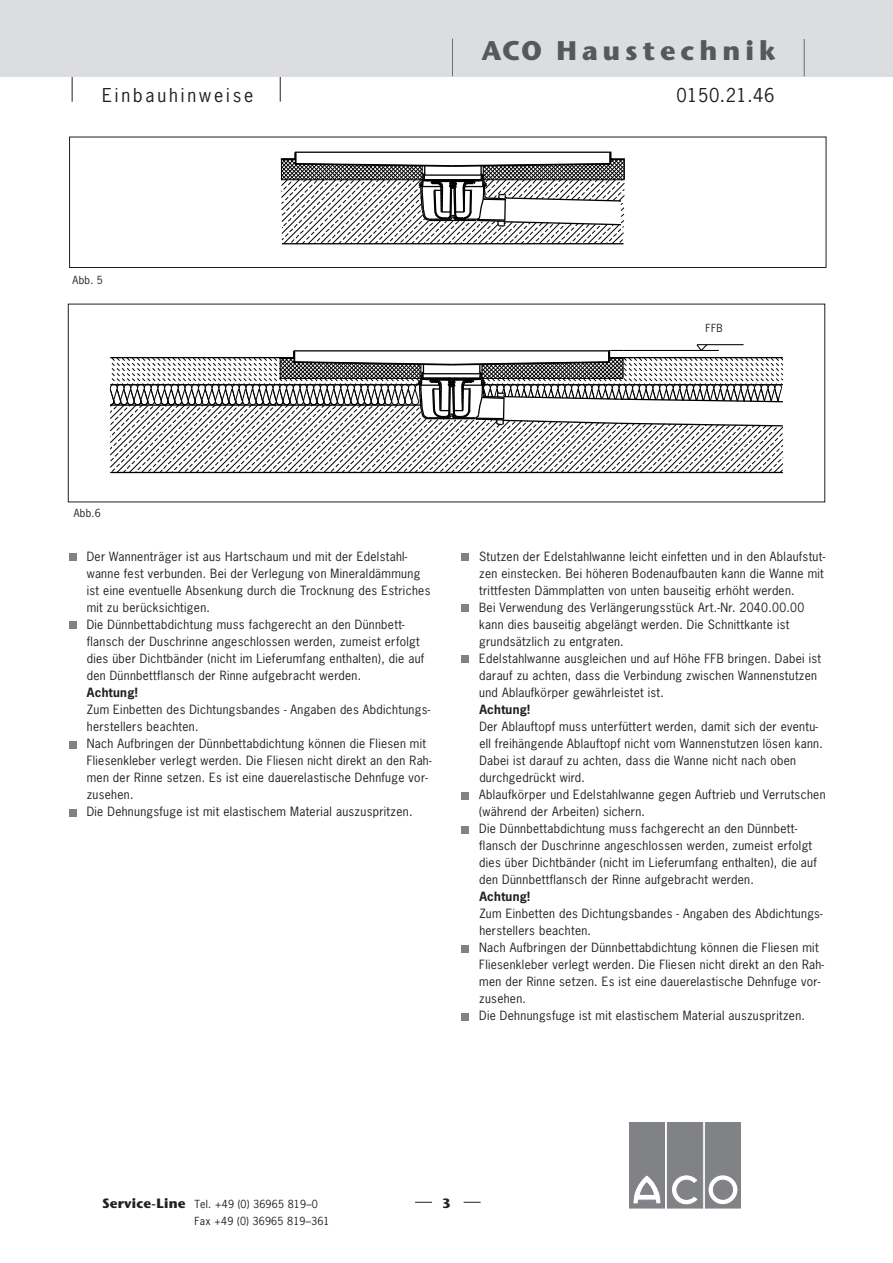
<style>
.page{position:relative;width:893px;height:1263px;background:#fff}
.page>*{position:absolute;margin:0;border:0;box-sizing:border-box;transform-origin:0 0}
.t1{font:700 27px "Stone Sans";letter-spacing:.185em;color:#57585a}
.t2{font:18px "News Gothic";letter-spacing:.16em;color:#231f20}
.t3{font:700 13.5px "Stone Sans";letter-spacing:.015em;color:#231f20}
.t4{font:12px/17px "News Gothic";letter-spacing:.025em;color:#231f20}
.t5{font:700 12px "News Gothic";letter-spacing:.025em;color:#231f20}
.t6{font:10.5px/17px "News Gothic";letter-spacing:.015em;color:#231f20}
</style>
<div class="page">
<svg style="left:72px;top:77px;width:1px;height:25px"></svg>
<svg style="left:280px;top:77px;width:1px;height:25px"></svg>
<div style="left:0;top:0;width:893px;height:77px;background:#dcdddf"></div>
<hr style="left:452px;top:39px;width:1px;height:37px;background:#6c6d70">
<hr style="left:804px;top:39px;width:1px;height:37px;background:#6c6d70">
<div style="left:629px;top:1123px;width:35px;height:85px;background:#808285"></div>
<svg style="left:633px;top:1175px;width:28px;height:33px"></svg>
<div style="left:705px;top:1123px;width:35px;height:85px;background:#808285"></div>
<svg style="left:708px;top:1175px;width:30px;height:30px"></svg>
<div style="left:713px;top:1180px;width:19px;height:19px;background:#808285;border:1px solid #808285;border-radius:50%"></div>
<div style="left:667px;top:1123px;width:36px;height:85px;background:#808285"></div>
<svg style="left:672px;top:1175px;width:26px;height:30px"></svg>
<svg style="left:415px;top:1202px;width:17px;height:1px"></svg>
<svg style="left:464px;top:1202px;width:17px;height:1px"></svg>
<svg style="left:281px;top:151px;width:344px;height:93px"></svg>
<div style="left:69px;top:137px;width:757px;height:131px;border:1px solid #231f20"></div>
<div style="left:461px;top:554px;width:8px;height:7px;background:#808285"></div>
<div style="left:461px;top:605px;width:8px;height:7px;background:#808285"></div>
<div style="left:461px;top:656px;width:8px;height:7px;background:#808285"></div>
<div style="left:461px;top:792px;width:8px;height:7px;background:#808285"></div>
<div style="left:461px;top:826px;width:8px;height:7px;background:#808285"></div>
<div style="left:461px;top:945px;width:8px;height:7px;background:#808285"></div>
<div style="left:461px;top:1013px;width:8px;height:7px;background:#808285"></div>
<div style="left:69px;top:554px;width:8px;height:7px;background:#808285"></div>
<div style="left:69px;top:622px;width:8px;height:7px;background:#808285"></div>
<div style="left:69px;top:741px;width:8px;height:7px;background:#808285"></div>
<div style="left:69px;top:809px;width:8px;height:7px;background:#808285"></div>
<svg style="left:110px;top:344px;width:674px;height:129px"></svg>
<h2 class="t2" style="left:102px;top:88px;width:153px">Einbauhinweise</h2>
<p class="t6" style="left:73px;top:272px;width:32px">Abb. 5</p>
<h1 class="t1" style="left:481px;top:40px;width:296px">ACO Haustechnik</h1>
<h2 class="t2" style="left:676px;top:88px;width:100px">0150.21.46</h2>
<p class="t6" style="left:706px;top:321px;width:18px">FFB</p>
<p class="t6" style="left:74px;top:506px;width:29px">Abb.6</p>
<p class="t4" style="left:87px;top:549px;width:345px">Der Wannenträger ist aus Hartschaum und mit der Edelstahl&shy;wanne fest verbunden. Bei der Verlegung von Mineraldämmung ist eine eventuelle Absenkung durch die Trocknung des Estriches mit zu berücksichtigen.<br>Die Dünnbettabdichtung muss fachgerecht an den Dünnbett&shy;flansch der Duschrinne angeschlossen werden, zumeist erfolgt dies über Dichtbänder (nicht im Lieferumfang enthalten), die auf den Dünnbettflansch der Rinne aufgebracht werden.</p>
<p class="t5" style="left:87px;top:688px;width:52px">Achtung!</p>
<p class="t4" style="left:87px;top:702px;width:346px">Zum Einbetten des Dichtungsbandes - Angaben des Abdichtungs&shy;herstellers beachten.<br>Nach Aufbringen der Dünnbettabdichtung können die Fliesen mit Fliesenkleber verlegt werden. Die Fliesen nicht direkt an den Rah&shy;men der Rinne setzen. Es ist eine dauerelastische Dehnfuge vor&shy;zusehen.<br>Die Dehnungsfuge ist mit elastischem Material auszuspritzen.</p>
<p class="t4" style="left:479px;top:549px;width:347px">Stutzen der Edelstahlwanne leicht einfetten und in den Ablaufstut&shy;zen einstecken. Bei höheren Bodenaufbauten kann die Wanne mit trittfesten Dämmplatten von unten bauseitig erhöht werden.<br>Bei Verwendung des Verlängerungsstück Art.-Nr. 2040.00.00 kann dies bauseitig abgelängt werden. Die Schnittkante ist grundsätzlich zu entgraten.<br>Edelstahlwanne ausgleichen und auf Höhe FFB bringen. Dabei ist darauf zu achten, dass die Verbindung zwischen Wannenstutzen und Ablaufkörper gewährleistet ist.</p>
<p class="t5" style="left:479px;top:705px;width:52px">Achtung!</p>
<p class="t4" style="left:479px;top:719px;width:348px">Der Ablauftopf muss unterfüttert werden, damit sich der eventu&shy;ell freihängende Ablauftopf nicht vom Wannenstutzen lösen kann.<br>Dabei ist darauf zu achten, dass die Wanne nicht nach oben durchgedrückt wird.<br>Ablaufkörper und Edelstahlwanne gegen Auftrieb und Verrutschen (während der Arbeiten) sichern.<br>Die Dünnbettabdichtung muss fachgerecht an den Dünnbett&shy;flansch der Duschrinne angeschlossen werden, zumeist erfolgt dies über Dichtbänder (nicht im Lieferumfang enthalten), die auf den Dünnbettflansch der Rinne aufgebracht werden.</p>
<p class="t5" style="left:479px;top:892px;width:52px">Achtung!</p>
<p class="t4" style="left:479px;top:906px;width:346px">Zum Einbetten des Dichtungsbandes - Angaben des Abdichtungs&shy;herstellers beachten.<br>Nach Aufbringen der Dünnbettabdichtung können die Fliesen mit Fliesenkleber verlegt werden. Die Fliesen nicht direkt an den Rah&shy;men der Rinne setzen. Es ist eine dauerelastische Dehnfuge vor&shy;zusehen.<br>Die Dehnungsfuge ist mit elastischem Material auszuspritzen.</p>
<p class="t3" style="left:102px;top:1198px;width:85px">Service-Line</p>
<p class="t6" style="left:195px;top:1196px;width:137px">Tel. +49 (0) 36965 819–0<br>Fax +49 (0) 36965 819–361</p>
<p class="t3" style="left:442px;top:1198px;width:10px">3</p>
</div>
